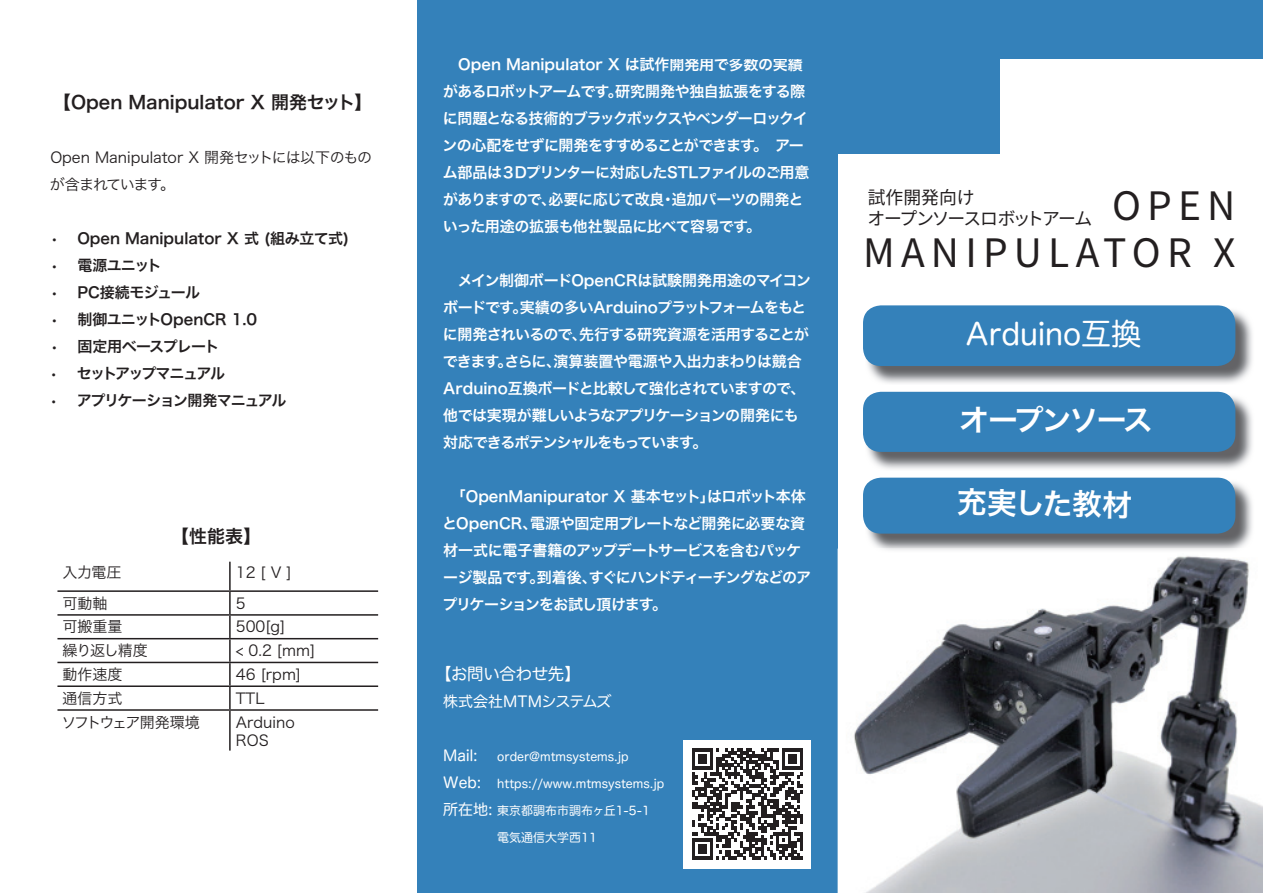
<style>
.page{position:relative;width:1263px;height:893px;background:#fff}
.page>*{position:absolute;margin:0;border:0;box-sizing:border-box;transform-origin:0 0}
.t1{font:39px/46.8px "Source Han Sans JP";letter-spacing:.16em;color:#231f20;text-align:right}
.t2{font:30px "Hira Kaku Pro W6";letter-spacing:-.08em;color:#fff}
.t3{font:30px "Hira Maru Pro W4";color:#fff}
.t4{font:18px "Hira Kaku Pro W6";color:#231f20}
.t5{font:18px/21.6px "Source Han Sans JP";letter-spacing:-.075em;color:#231f20}
.t6{font:16.5px "Hira Maru Pro W4";letter-spacing:-.02em;color:#fff}
.t7{font:15px/27px "Hira Kaku Pro W6";letter-spacing:-.04em;color:#fff}
.t8{font:15px/18px "Hira Kaku Pro W3";color:#231f20}
.t9{font:15px "Hira Kaku Pro W6";color:#231f20}
.t10{font:15px "Hira Kaku Pro W6";letter-spacing:-.045em;color:#231f20}
.t11{font:15px "Hira Maru Pro W4";color:#fff}
.t12{font:15px "Hira Kaku Pro W6";letter-spacing:-.09em;color:#231f20}
.t13{font:15px "Hira Kaku Pro W6";letter-spacing:-.11em;color:#231f20}
.t14{font:15px "Hira Kaku Pro W3";letter-spacing:-.12em;color:#231f20}
.t15{font:12px "Hira Maru Pro W4";color:#fff}
.s1{font-size:15px}
</style>
<div class="page">
<div style="left:417px;top:0;width:421px;height:892px;background:#3481ba"></div>
<hr style="left:229px;top:561px;width:2px;height:29px;background:#231f20">
<hr style="left:57px;top:590px;width:173px;height:2px;background:#231f20">
<hr style="left:230px;top:590px;width:148px;height:2px;background:#231f20">
<hr style="left:229px;top:592px;width:2px;height:22px;background:#231f20">
<hr style="left:57px;top:614px;width:173px;height:1px;background:#231f20">
<hr style="left:230px;top:614px;width:148px;height:1px;background:#231f20">
<hr style="left:229px;top:615px;width:2px;height:23px;background:#231f20">
<hr style="left:57px;top:638px;width:173px;height:1px;background:#231f20">
<hr style="left:230px;top:638px;width:148px;height:1px;background:#231f20">
<hr style="left:229px;top:639px;width:2px;height:22px;background:#231f20">
<hr style="left:57px;top:661px;width:173px;height:2px;background:#231f20">
<hr style="left:230px;top:661px;width:148px;height:2px;background:#231f20">
<hr style="left:229px;top:663px;width:2px;height:22px;background:#231f20">
<hr style="left:57px;top:685px;width:173px;height:2px;background:#231f20">
<hr style="left:230px;top:685px;width:148px;height:2px;background:#231f20">
<hr style="left:229px;top:687px;width:2px;height:22px;background:#231f20">
<hr style="left:57px;top:709px;width:173px;height:1px;background:#231f20">
<hr style="left:230px;top:709px;width:148px;height:1px;background:#231f20">
<hr style="left:229px;top:710px;width:2px;height:40px;background:#231f20">
<div style="left:829px;top:0;width:171px;height:153px;background:#3481ba"></div>
<div style="left:664px;top:0;width:599px;height:58px;background:#3481ba"></div>
<img style="left:853px;top:556px;width:410px;height:336px">
<div style="left:683px;top:740px;width:128px;height:128px;background:#fff"></div>
<svg style="left:692px;top:748px;width:111px;height:111px"></svg>
<img style="left:865px;top:307px;width:387px;height:76px">
<div style="left:863px;top:305px;width:372px;height:61px;background:#3481ba;border-radius:18px"></div>
<img style="left:865px;top:394px;width:387px;height:75px">
<div style="left:863px;top:392px;width:372px;height:60px;background:#3481ba;border-radius:18px"></div>
<img style="left:865px;top:480px;width:387px;height:70px">
<div style="left:863px;top:477px;width:372px;height:56px;background:#3481ba;border-radius:18px"></div>
<p class="t4" style="left:53px;top:86px;width:320px">【Open Manipulator X 開発セット】</p>
<p class="t8" style="left:50px;top:142px;width:324px;line-height:27px">Open Manipulator X 開発セットには以下のものが含まれています。</p>
<p class="t9" style="left:50px;top:224px;width:301px">• Open Manipulator X 式 (組み立て式)</p>
<p class="t10" style="left:50px;top:251px;width:113px">• 電源ユニット</p>
<p class="t10" style="left:50px;top:278px;width:151px">• PC接続モジュール</p>
<p class="t9" style="left:50px;top:305px;width:208px">• 制御ユニットOpenCR 1.0</p>
<p class="t10" style="left:50px;top:332px;width:171px">• 固定用ベースプレート</p>
<p class="t13" style="left:50px;top:359px;width:177px">• セットアップマニュアル</p>
<p class="t12" style="left:50px;top:386px;width:238px">• アプリケーション開発マニュアル</p>
<p class="t4" style="left:171px;top:520px;width:92px">【性能表】</p>
<p class="t8" style="left:63px;top:562px;width:61px">入力電圧</p>
<p class="t8" style="left:236px;top:562px;width:57px">12 [ V ]</p>
<p class="t8" style="left:63px;top:593px;width:46px">可動軸</p>
<p class="t8" style="left:236px;top:593px;width:11px">5</p>
<p class="t8" style="left:63px;top:616px;width:61px">可搬重量</p>
<p class="t8" style="left:236px;top:616px;width:51px">500[g]</p>
<p class="t8" style="left:63px;top:640px;width:87px">繰り返し精度</p>
<p class="t8" style="left:236px;top:640px;width:81px">&lt; 0.2 [mm]</p>
<p class="t8" style="left:63px;top:664px;width:61px">動作速度</p>
<p class="t8" style="left:236px;top:664px;width:67px">46 [rpm]</p>
<p class="t8" style="left:63px;top:688px;width:61px">通信方式</p>
<p class="t8" style="left:236px;top:688px;width:30px">TTL</p>
<p class="t14" style="left:61px;top:708px;width:140px">ソフトウェア開発環境</p>
<p class="t8" style="left:236px;top:711px;width:60px">Arduino<br>ROS</p>
<p class="t7" style="left:443px;top:50px;width:368px">　Open Manipulator X は試作開発用で多数の実績があるロボットアームです。研究開発や独自拡張をする際に問題となる技術的ブラックボックスやベンダーロックインの心配をせずに開発をすすめることができます。　アーム部品は３Dプリンターに対応したSTLファイルのご用意がありますので、必要に応じて改良・追加パーツの開発といった用途の拡張も他社製品に比べて容易です。</p>
<p class="t7" style="left:443px;top:266px;width:370px">　メイン制御ボードOpenCRは試験開発用途のマイコンボードです。実績の多いArduinoプラットフォームをもとに開発されいるので、先行する研究資源を活用することができます。さらに、演算装置や電源や入出力まわりは競合<br>Arduino互換ボードと比較して強化されていますので、他では実現が難しいようなアプリケーションの開発にも対応できるポテンシャルをもっています。</p>
<p class="t7" style="left:442px;top:482px;width:370px">　「OpenManipurator X 基本セット」はロボット本体とOpenCR、電源や固定用プレートなど開発に必要な資材一式に電子書籍のアップデートサービスを含むパッケージ製品です。到着後、すぐにハンドティーチングなどのアプリケーションをお試し頂けます。</p>
<p class="t6" style="left:435px;top:659px;width:147px">【お問い合わせ先】</p>
<p class="t11" style="left:443px;top:688px;width:170px">株式会社MTMシステムズ</p>
<p class="t11" style="left:443px;top:742px;width:36px">Mail:</p>
<p class="t15" style="left:497px;top:746px;width:133px">order@mtmsystems.jp</p>
<p class="t15" style="left:443px;top:773px;width:222px"><span class="s1">Web:</span> https://www.mtmsystems.jp</p>
<p class="t15" style="left:443px;top:800px;width:208px"><span class="s1">所在地:</span> 東京都調布市調布ヶ丘1-5-1</p>
<p class="t15" style="left:497px;top:827px;width:101px">電気通信大学西11</p>
<p class="t5" style="left:868px;top:186px;width:226px">試作開発向け<br>オープンソースロボットアーム</p>
<h1 class="t1" style="left:863px;top:183px;width:374px">OPEN<br>MANIPULATOR X</h1>
<h2 class="t3" style="left:966px;top:307px;width:177px">Arduino互換</h2>
<h2 class="t2" style="left:959px;top:392px;width:195px">オープンソース</h2>
<h2 class="t2" style="left:958px;top:474px;width:176px;rotate:1deg">充実した教材</h2>
</div>
